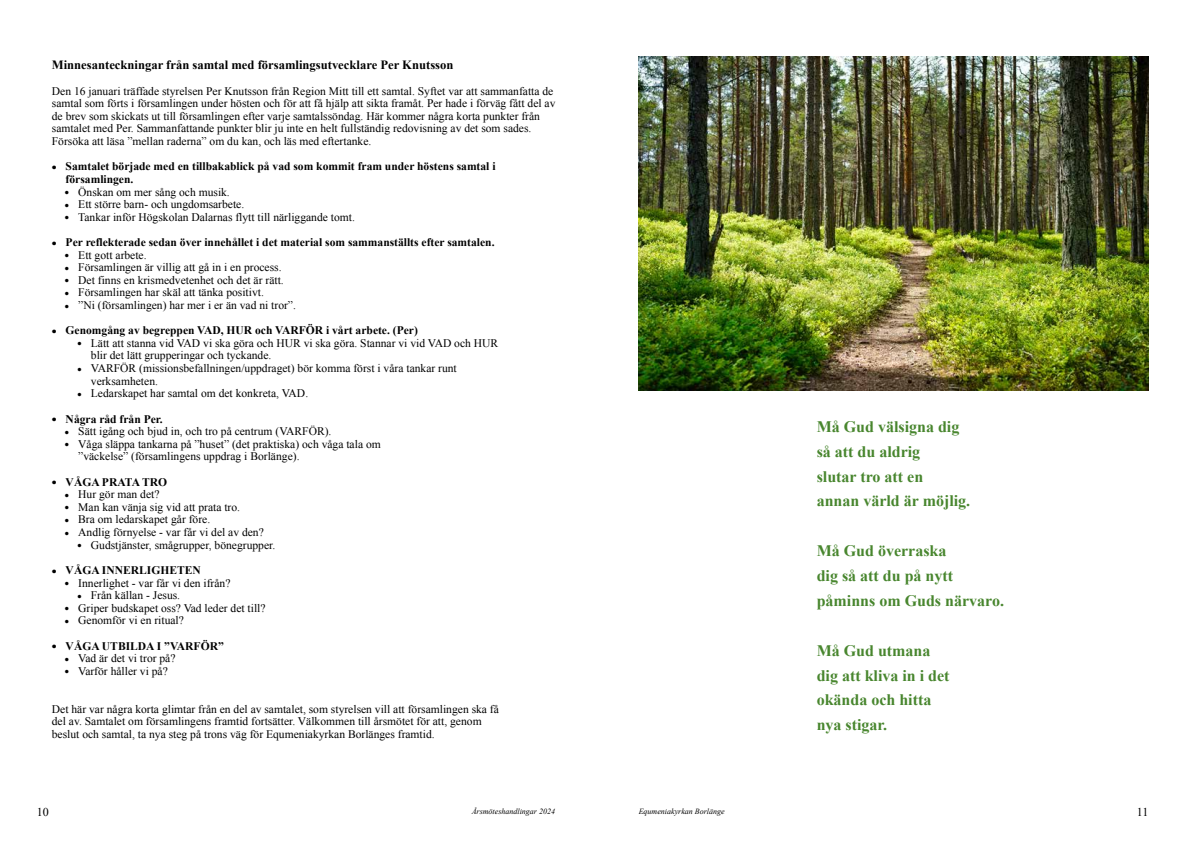
<style>
.page{position:relative;width:1191px;height:842px;background:#fff}
.page>*{position:absolute;margin:0;border:0;box-sizing:border-box;transform-origin:0 0}
.t1{font:700 16px/24.9px "Times New Roman";color:#48862e}
.t2{font:700 12.6px "Times New Roman";color:#000}
.t3{font:12px "Times New Roman";color:#000}
.t4{font:11.6px/12.6px "Times New Roman";color:#000}
.t5{font:700 11.6px "Times New Roman";color:#000}
.t6{font:italic 8px "Times New Roman";color:#000}
.s1{font-weight:700;font-size:13.7px}
.s2{font-weight:700}
.s3{font-size:13.7px}
</style>
<div class="page">
<img style="left:638px;top:57px;width:510px;height:333px">
<p class="t2" style="left:52px;top:56px;width:403px">Minnesanteckningar från samtal med församlingsutvecklare Per Knutsson</p>
<p class="t4" style="left:52px;top:84px;width:505px">Den 16 januari träffade styrelsen Per Knutsson från Region Mitt till ett samtal. Syftet var att sammanfatta de samtal som förts i församlingen under hösten och för att få hjälp att sikta framåt. Per hade i förväg fått del av de brev som skickats ut till församlingen efter varje samtalssöndag. Här kommer några korta punkter från samtalet med Per. Sammanfattande punkter blir ju inte en helt fullständig redovisning av det som sades.<br>Försöka att läsa ”mellan raderna” om du kan, och läs med eftertanke.</p>
<p class="t4" style="left:64px;top:160px;width:432px;text-indent:-13px"><span class="s1">¥</span> <span class="s2">Samtalet började med en tillbakablick på vad som kommit fram under höstens samtal i församlingen.<br></span><span class="s3">¥</span> Önskan om mer sång och musik.<br><span class="s3">¥</span> Ett större barn- och ungdomsarbete.<br><span class="s3">¥</span> Tankar inför Högskolan Dalarnas flytt till närliggande tomt.</p>
<p class="t4" style="left:64px;top:236px;width:431px;text-indent:-13px"><span class="s1">¥</span> <span class="s2">Per reflekterade sedan över innehållet i det material som sammanställts efter samtalen. </span><span class="s3">¥</span> Ett gott arbete.<br><span class="s3">¥</span> Församlingen är villig att gå in i en process.<br><span class="s3">¥</span> Det finns en krismedvetenhet och det är rätt.<br><span class="s3">¥</span> Församlingen har skäl att tänka positivt.<br><span class="s3">¥</span> ”Ni (församlingen) har mer i er än vad ni tror”.</p>
<p class="t5" style="left:52px;top:322px;width:367px"><span class="s3">¥</span> Genomgång av begreppen VAD, HUR och VARFÖR i vårt arbete. (Per)</p>
<p class="t4" style="left:77px;top:336px;width:423px"><span class="s3">¥</span> Lätt att stanna vid VAD vi ska göra och HUR vi ska göra. Stannar vi vid VAD och HUR</p>
<p class="t4" style="left:91px;top:349px;width:182px">blir det lätt grupperingar och tyckande.</p>
<p class="t4" style="left:77px;top:362px;width:381px"><span class="s3">¥</span> VARFÖR (missionsbefallningen/uppdraget) bör komma först i våra tankar runt</p>
<p class="t4" style="left:91px;top:374px;width:69px">verksamheten.</p>
<p class="t4" style="left:77px;top:387px;width:233px"><span class="s3">¥</span> Ledarskapet har samtal om det konkreta, VAD.</p>
<p class="t5" style="left:52px;top:411px;width:112px"><span class="s3">¥</span> Några råd från Per.</p>
<p class="t4" style="left:64px;top:425px;width:268px"><span class="s3">¥</span> Sätt igång och bjud in, och tro på centrum (VARFÖR).</p>
<p class="t4" style="left:64px;top:437px;width:318px"><span class="s3">¥</span> Våga släppa tankarna på ”huset” (det praktiska) och våga tala om</p>
<p class="t4" style="left:78px;top:450px;width:223px">”väckelse” (församlingens uppdrag i Borlänge).</p>
<p class="t5" style="left:52px;top:474px;width:117px"><span class="s3">¥</span> VÅGA PRATA TRO</p>
<p class="t4" style="left:64px;top:488px;width:96px"><span class="s3">¥</span> Hur gör man det?</p>
<p class="t4" style="left:64px;top:500px;width:177px"><span class="s3">¥</span> Man kan vänja sig vid att prata tro.</p>
<p class="t4" style="left:64px;top:513px;width:147px"><span class="s3">¥</span> Bra om ledarskapet går före.</p>
<p class="t4" style="left:64px;top:526px;width:201px"><span class="s3">¥</span> Andlig förnyelse - var får vi del av den?</p>
<p class="t4" style="left:77px;top:538px;width:200px"><span class="s3">¥</span> Gudstjänster, smågrupper, bönegrupper.</p>
<p class="t5" style="left:52px;top:562px;width:150px"><span class="s3">¥</span> VÅGA INNERLIGHETEN</p>
<p class="t4" style="left:64px;top:576px;width:167px"><span class="s3">¥</span> Innerlighet - var får vi den ifrån?</p>
<p class="t4" style="left:77px;top:589px;width:105px"><span class="s3">¥</span> Från källan - Jesus.</p>
<p class="t4" style="left:64px;top:601px;width:203px"><span class="s3">¥</span> Griper budskapet oss? Vad leder det till?</p>
<p class="t4" style="left:64px;top:614px;width:121px"><span class="s3">¥</span> Genomför vi en ritual?</p>
<p class="t4" style="left:64px;top:639px;width:161px;text-indent:-13px"><span class="s1">¥</span> <span class="s2">VÅGA UTBILDA I ”VARFÖR” </span><span class="s3">¥</span> Vad är det vi tror på?<br><span class="s3">¥</span> Varför håller vi på?</p>
<p class="t4" style="left:52px;top:702px;width:448px">Det här var några korta glimtar från en del av samtalet, som styrelsen vill att församlingen ska få del av. Samtalet om församlingens framtid fortsätter. Välkommen till årsmötet för att, genom beslut och samtal, ta nya steg på trons väg för Equmeniakyrkan Borlänges framtid.</p>
<h1 class="t1" style="left:816px;top:414px;width:155px">Må Gud välsigna dig så att du aldrig<br>slutar tro att en<br>annan värld är möjlig.</h1>
<h1 class="t1" style="left:816px;top:538px;width:189px">Må Gud överraska<br>dig så att du på nytt påminns om Guds närvaro.</h1>
<h1 class="t1" style="left:816px;top:637px;width:134px">Må Gud utmana dig att kliva in i det okända och hitta nya stigar.</h1>
<p class="t3" style="left:37px;top:804px;width:13px">10</p>
<p class="t6" style="left:472px;top:805px;width:85px">Årsmöteshandlingar 2024</p>
<p class="t6" style="left:639px;top:805px;width:87px">Equmeniakyrkan Borlänge</p>
<p class="t3" style="left:1136px;top:804px;width:13px">11</p>
</div>
